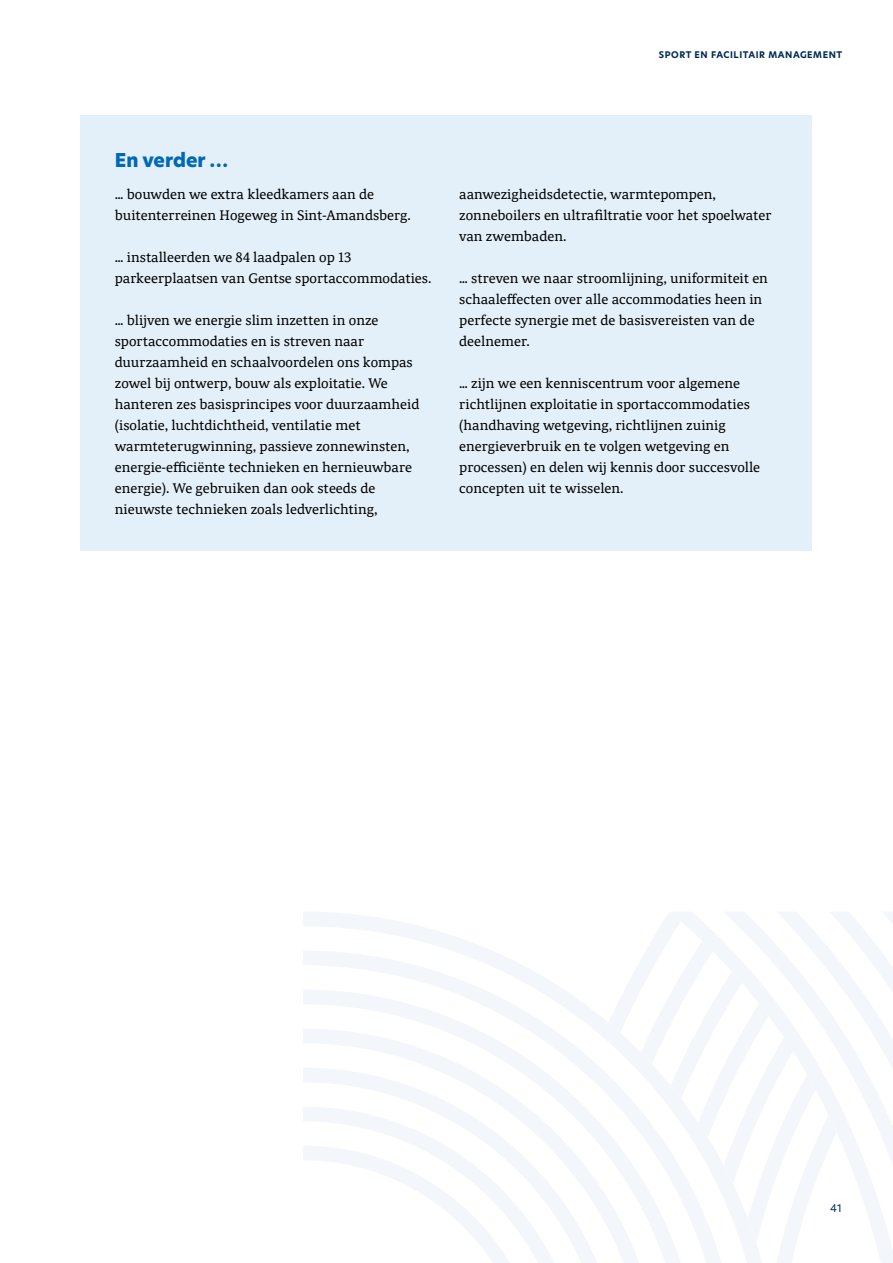
<style>
.page{position:relative;width:893px;height:1263px;background:#fff}
.page>*{position:absolute;margin:0;border:0;box-sizing:border-box;transform-origin:0 0}
.t1{font:800 18.75px "New Hero";color:#0069b4}
.t2{font:15px/21px "Noam Text";color:#000}
.t3{font:10.5px "New Hero";color:#002a57}
.t4{font:700 9px "New Hero";letter-spacing:.06em;color:#002a57}
</style>
<div class="page">
<div style="left:81px;top:115px;width:731px;height:436px;background:#e4f0f9"></div>
<svg style="left:303px;top:912px;width:305px;height:351px"></svg>
<svg style="left:608px;top:914px;width:61px;height:349px"></svg>
<svg style="left:669px;top:912px;width:224px;height:351px"></svg>
<p class="t4" style="left:659px;top:48px;width:185px">SPORT EN FACILITAIR MANAGEMENT</p>
<p class="t1" style="left:115px;top:148px;width:115px">En verder …</p>
<p class="t2" style="left:115px;top:183px;width:297px">… bouwden we extra kleedkamers aan de buitenterreinen Hogeweg in Sint-Amandsberg.</p>
<p class="t2" style="left:115px;top:246px;width:318px">… installeerden we 84 laadpalen op 13 parkeerplaatsen van Gentse sportaccommodaties.</p>
<p class="t2" style="left:115px;top:309px;width:306px">… blijven we energie slim inzetten in onze sportaccommodaties en is streven naar duurzaamheid en schaalvoordelen ons kompas zowel bij ontwerp, bouw als exploitatie. We hanteren zes basisprincipes voor duurzaamheid (isolatie, luchtdichtheid, ventilatie met warmteterugwinning, passieve zonnewinsten, energie-efficiënte technieken en hernieuwbare energie). We gebruiken dan ook steeds de nieuwste technieken zoals ledverlichting,</p>
<p class="t2" style="left:459px;top:183px;width:314px">aanwezigheidsdetectie, warmtepompen, zonneboilers en ultrafiltratie voor het spoelwater van zwembaden.</p>
<p class="t2" style="left:459px;top:267px;width:310px">… streven we naar stroomlijning, uniformiteit en schaaleffecten over alle accommodaties heen in perfecte synergie met de basisvereisten van de deelnemer.</p>
<p class="t2" style="left:459px;top:372px;width:302px">… zijn we een kenniscentrum voor algemene richtlijnen exploitatie in sportaccommodaties (handhaving wetgeving, richtlijnen zuinig energieverbruik en te volgen wetgeving en processen) en delen wij kennis door succesvolle concepten uit te wisselen.</p>
<p class="t3" style="left:830px;top:1201px;width:13px">41</p>
</div>
